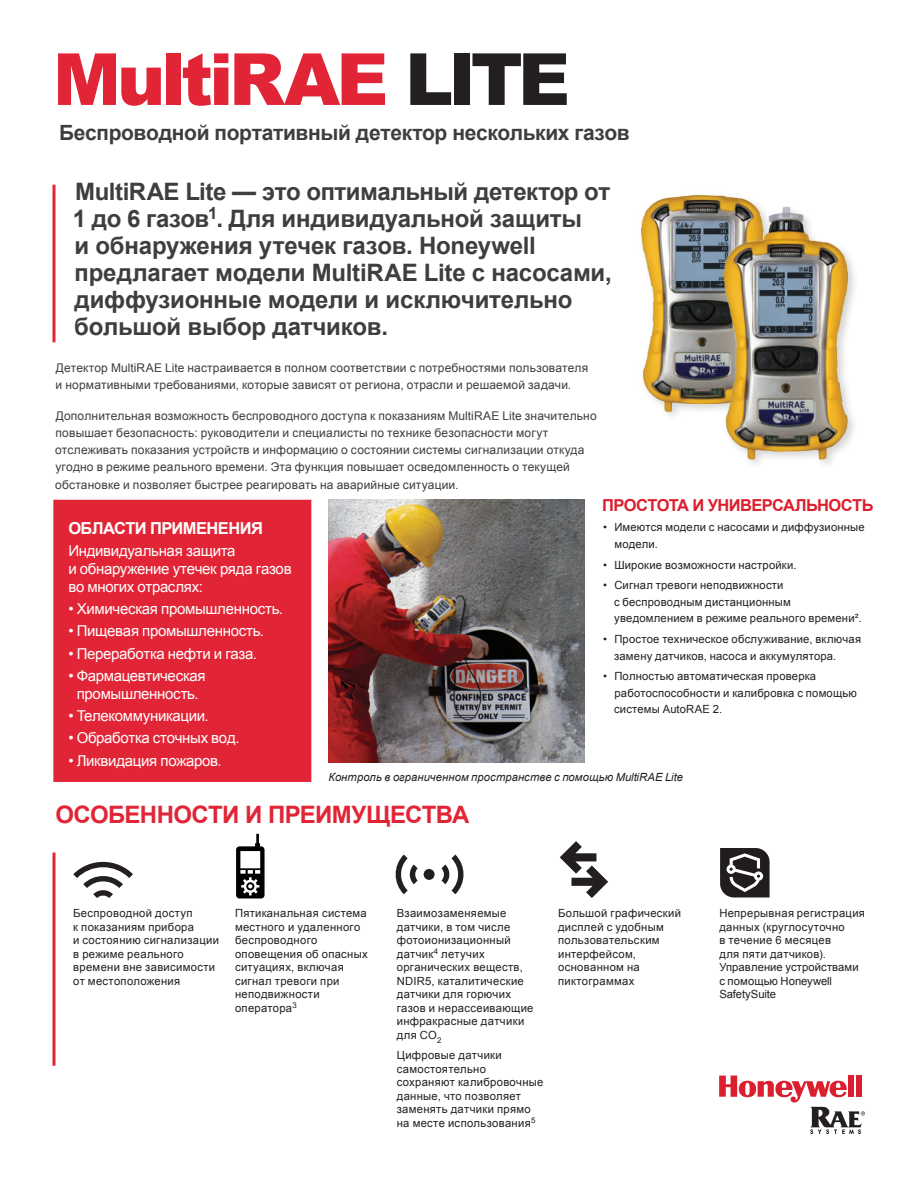
<style>
.page{position:relative;width:918px;height:1188px;background:#fff}
.page>*{position:absolute;margin:0;border:0;box-sizing:border-box;transform-origin:0 0}
.t1{font:900 72px "Arial";letter-spacing:-.055em;color:#e22536}
.t2{font:700 24px/27px "Arial";letter-spacing:-.01em;color:#3e3e3f}
.t3{font:700 24px "Arial";letter-spacing:-.025em;color:#e22536}
.t4{font:700 21px "Arial";letter-spacing:-.015em;color:#3e3e3f}
.t5{font:700 16.5px "Arial";letter-spacing:-.035em;color:#dc1f2e}
.t6{font:700 16.5px "Arial";letter-spacing:-.035em;color:#fff}
.t7{font:15px/18px "Arial";letter-spacing:-.02em;color:#fff}
.t8{font:12px/17.2px "Arial";letter-spacing:.015em;color:#3e3e3f}
.t9{font:11.25px/13.5px "Arial";letter-spacing:.025em;color:#231f20}
.t10{font:italic 11.25px "Arial";letter-spacing:.005em;color:#231f20}
.s1{color:#231f20}
</style>
<div class="page">
<img style="left:641px;top:195px;width:110px;height:221px">
<img style="left:717px;top:202px;width:138px;height:262px">
<svg style="left:52px;top:185px;width:4px;height:157px"></svg>
<svg style="left:52px;top:853px;width:4px;height:213px"></svg>
<svg style="left:395px;top:855px;width:69px;height:39px"></svg>
<img style="left:329px;top:500px;width:255px;height:262px">
<svg style="left:560px;top:841px;width:48px;height:57px"></svg>
<svg style="left:719px;top:1076px;width:146px;height:58px"></svg>
<svg style="left:73px;top:862px;width:60px;height:36px"></svg>
<svg style="left:236px;top:834px;width:29px;height:65px"></svg>
<svg style="left:720px;top:848px;width:50px;height:49px"></svg>
<div style="left:54px;top:500px;width:257px;height:281px;background:#e22536"></div>
<div style="left:53px;top:500px;width:258px;height:282px;border:2px solid #e22536"></div>
<h1 class="t1" style="left:53px;top:27px;width:519px">MultiRAE <span class="s1">LITE</span></h1>
<h3 class="t4" style="left:59px;top:119px;width:572px">Беспроводной портативный детектор нескольких газов</h3>
<h2 class="t2" style="left:73px;top:179px;width:540px">MultiRAE Lite — это оптимальный детектор от 1 до 6 газов<sup>1</sup>. Для индивидуальной защиты<br>и обнаружения утечек газов. Honeywell предлагает модели MultiRAE Lite с насосами, диффузионные модели и исключительно большой выбор датчиков.</h2>
<p class="t8" style="left:56px;top:359px;width:534px">Детектор MultiRAE Lite настраивается в полном соответствии с потребностями пользователя и нормативными требованиями, которые зависят от региона, отрасли и решаемой задачи.</p>
<p class="t8" style="left:55px;top:407px;width:543px">Дополнительная возможность беспроводного доступа к показаниям MultiRAE Lite значительно повышает безопасность: руководители и специалисты по технике безопасности могут отслеживать показания устройств и информацию о состоянии системы сигнализации откуда угодно в режиме реального времени. Эта функция повышает осведомленность о текущей обстановке и позволяет быстрее реагировать на аварийные ситуации.</p>
<h3 class="t6" style="left:68px;top:517px;width:196px">ОБЛАСТИ ПРИМЕНЕНИЯ</h3>
<h3 class="t7" style="left:68px;top:542px;width:225px">Индивидуальная защита<br>и обнаружение утечек ряда газов во многих отраслях:</h3>
<h3 class="t7" style="left:68px;top:600px;width:216px">• Химическая промышленность.</h3>
<h3 class="t7" style="left:68px;top:622px;width:197px">• Пищевая промышленность.</h3>
<h3 class="t7" style="left:68px;top:644px;width:190px">• Переработка нефти и газа.</h3>
<h3 class="t7" style="left:68px;top:667px;width:139px;text-align:center">• Фармацевтическая промышленность.</h3>
<h3 class="t7" style="left:68px;top:707px;width:142px">• Телекоммуникации.</h3>
<h3 class="t7" style="left:68px;top:729px;width:173px">• Обработка сточных вод.</h3>
<h3 class="t7" style="left:68px;top:751px;width:155px">• Ликвидация пожаров.</h3>
<h3 class="t5" style="left:602px;top:494px;width:273px">ПРОСТОТА И УНИВЕРСАЛЬНОСТЬ</h3>
<p class="t9" style="left:614px;top:519px;width:252px;line-height:16.5px;text-indent:-11px">• Имеются модели с насосами и диффузионные модели.</p>
<p class="t9" style="left:603px;top:558px;width:195px">• Широкие возможности настройки.</p>
<p class="t9" style="left:614px;top:577px;width:249px;line-height:16.5px;text-indent:-11px">• Сигнал тревоги неподвижности<br>с беспроводным дистанционным уведомлением в режиме реального времени².</p>
<p class="t9" style="left:614px;top:631px;width:248px;line-height:16.5px;text-indent:-11px">• Простое техническое обслуживание, включая замену датчиков, насоса и аккумулятора.</p>
<p class="t9" style="left:614px;top:668px;width:244px;line-height:16.5px;text-indent:-11px">• Полностью автоматическая проверка работоспособности и калибровка с помощью системы AutoRAE 2.</p>
<p class="t10" style="left:329px;top:770px;width:356px">Контроль в ограниченном пространстве с помощью MultiRAE Lite</p>
<h2 class="t3" style="left:56px;top:799px;width:416px">ОСОБЕННОСТИ И ПРЕИМУЩЕСТВА</h2>
<p class="t9" style="left:73px;top:907px;width:147px">Беспроводной доступ<br>к показаниям прибора<br>и состоянию сигнализации в режиме реального времени вне зависимости от местоположения</p>
<p class="t9" style="left:235px;top:907px;width:134px">Пятиканальная система местного и удаленного беспроводного оповещения об опасных ситуациях, включая сигнал тревоги при неподвижности оператора<sup>3</sup></p>
<p class="t9" style="left:397px;top:907px;width:138px">Взаимозаменяемые датчики, в том числе фотоионизационный датчик<sup>4</sup> летучих органических веществ,<br>NDIR5, каталитические датчики для горючих газов и нерассеивающие инфракрасные датчики для CO<sub>2</sub></p>
<p class="t9" style="left:397px;top:1049px;width:148px">Цифровые датчики самостоятельно сохраняют калибровочные данные, что позволяет заменять датчики прямо на месте использования<sup>5</sup></p>
<p class="t9" style="left:558px;top:907px;width:125px">Большой графический дисплей с удобным пользовательским интерфейсом, основанном на пиктограммах</p>
<p class="t9" style="left:719px;top:907px;width:147px">Непрерывная регистрация данных (круглосуточно<br>в течение 6 месяцев<br>для пяти датчиков).<br>Управление устройствами с помощью Honeywell<br>SafetySuite</p>
</div>
